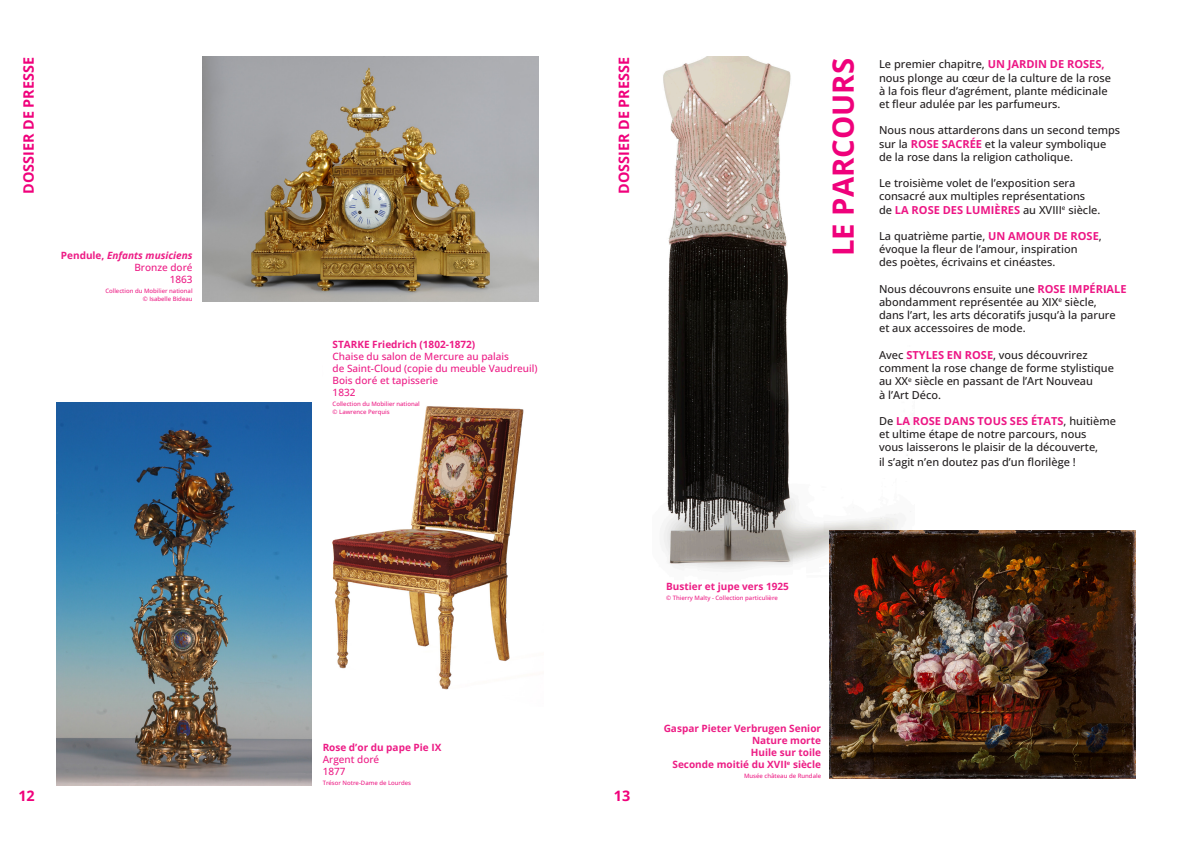
<style>
.page{position:relative;width:1191px;height:842px;background:#fff}
.page>*{position:absolute;margin:0;border:0;box-sizing:border-box;transform-origin:0 0}
.t1{font:700 29.3px "Open Sans";color:#ef017b}
.t2{font:700 14.4px "Open Sans";color:#f0007b}
.t3{font:500 11px/13.2px "Open Sans";color:#231f20}
.t4{font:700 11px "Open Sans";color:#ed1785}
.t5{font:500 10px "Open Sans";color:#ed1b85}
.t6{font:700 10px "Open Sans";color:#ed1d85}
.t7{font:700 10px "Open Sans";color:#ed1b85}
.t8{font:italic 700 10px "Open Sans";color:#ed1b85}
.t9{font:500 6px "Open Sans";color:#ed1d85}
.s1{font-style:normal}
.s2{font-weight:700;color:#ed1785}
.s3{font-weight:500;color:#231f20}
</style>
<div class="page">
<img style="left:57px;top:403px;width:255px;height:382px">
<img style="left:332px;top:406px;width:192px;height:284px">
<img style="left:203px;top:57px;width:336px;height:244px">
<img style="left:663px;top:57px;width:251px;height:513px">
<img style="left:829px;top:531px;width:306px;height:247px">
<h2 class="t2" style="left:19px;top:194px;width:138px;rotate:-90deg">DOSSIER DE PRESSE</h2>
<h2 class="t2" style="left:614px;top:194px;width:138px;rotate:-90deg">DOSSIER DE PRESSE</h2>
<p class="t8" style="left:61px;top:249px;width:133px"><span class="s1">Pendule,</span> Enfants musiciens</p>
<p class="t5" style="left:134px;top:261px;width:60px">Bronze doré</p>
<p class="t5" style="left:170px;top:273px;width:24px">1863</p>
<p class="t9" style="left:105px;top:287px;width:89px">Collection du Mobilier national</p>
<p class="t9" style="left:143px;top:294px;width:51px">© Isabelle Bideau</p>
<p class="t7" style="left:333px;top:338px;width:144px">STARKE Friedrich (1802-1872)</p>
<p class="t5" style="left:333px;top:350px;width:178px">Chaise du salon de Mercure au palais</p>
<p class="t5" style="left:333px;top:362px;width:206px">de Saint-Cloud (copie du meuble Vaudreuil)</p>
<p class="t5" style="left:333px;top:374px;width:107px">Bois doré et tapisserie</p>
<p class="t5" style="left:333px;top:386px;width:24px">1832</p>
<p class="t9" style="left:333px;top:400px;width:89px">Collection du Mobilier national</p>
<p class="t9" style="left:333px;top:407px;width:59px">© Lawrence Perquis</p>
<p class="t1" style="left:823px;top:256px;width:200px;rotate:-90deg">LE PARCOURS</p>
<p class="t3" style="left:879px;top:58px;width:227px">Le premier chapitre, <span class="s2">UN JARDIN DE ROSES,</span></p>
<p class="t3" style="left:879px;top:71px;width:233px">nous plonge au cœur de la culture de la rose</p>
<p class="t3" style="left:879px;top:84px;width:230px">à la fois fleur d’agrément, plante médicinale</p>
<p class="t3" style="left:879px;top:97px;width:183px">et fleur adulée par les parfumeurs.</p>
<p class="t3" style="left:879px;top:124px;width:243px">Nous nous attarderons dans un second temps</p>
<p class="t3" style="left:879px;top:137px;width:229px">sur la <span class="s2">ROSE SACRÉE</span> et la valeur symbolique</p>
<p class="t3" style="left:879px;top:150px;width:195px">de la rose dans la religion catholique.</p>
<p class="t3" style="left:879px;top:176px;width:198px">Le troisième volet de l’exposition sera</p>
<p class="t3" style="left:879px;top:190px;width:208px">consacré aux multiples représentations</p>
<p class="t4" style="left:879px;top:202px;width:223px"><span class="s3">de</span> LA ROSE DES LUMIÈRES <span class="s3">au XVIII</span><sup>e</sup> <span class="s3">siècle.</span></p>
<p class="t3" style="left:879px;top:229px;width:224px">La quatrième partie, <span class="s2">UN AMOUR DE ROSE</span>, évoque la fleur de l’amour, inspiration</p>
<p class="t3" style="left:879px;top:256px;width:178px">des poètes, écrivains et cinéastes.</p>
<p class="t3" style="left:879px;top:282px;width:249px">Nous découvrons ensuite une <span class="s2">ROSE IMPÉRIALE </span>abondamment représentée au XIX<sup>e</sup> siècle,</p>
<p class="t3" style="left:879px;top:308px;width:238px">dans l’art, les arts décoratifs jusqu’à la parure</p>
<p class="t3" style="left:879px;top:322px;width:148px">et aux accessoires de mode.</p>
<p class="t3" style="left:879px;top:348px;width:236px">Avec <span class="s2">STYLES EN ROSE</span>, vous découvrirez comment la rose change de forme stylistique</p>
<p class="t3" style="left:879px;top:374px;width:215px">au XX<sup>e</sup> siècle en passant de l’Art Nouveau</p>
<p class="t3" style="left:879px;top:388px;width:64px">à l’Art Déco.</p>
<p class="t4" style="left:879px;top:413px;width:238px"><span class="s3">De</span> LA ROSE DANS TOUS SES ÉTATS<span class="s3">, huitième</span></p>
<p class="t3" style="left:879px;top:427px;width:209px">et ultime étape de notre parcours, nous</p>
<p class="t3" style="left:879px;top:440px;width:221px">vous laisserons le plaisir de la découverte,</p>
<p class="t3" style="left:879px;top:455px;width:198px">il s’agit n’en doutez pas d’un florilège !</p>
<p class="t6" style="left:666px;top:580px;width:124px">Bustier et jupe vers 1925</p>
<p class="t9" style="left:666px;top:594px;width:113px">© Thierry Malty - Collection particulière</p>
<p class="t2" style="left:18px;top:785px;width:18px">12</p>
<p class="t7" style="left:323px;top:741px;width:120px">Rose d’or du pape Pie IX</p>
<p class="t5" style="left:323px;top:753px;width:58px">Argent doré</p>
<p class="t5" style="left:323px;top:765px;width:24px">1877</p>
<p class="t9" style="left:323px;top:779px;width:90px">Trésor Notre-Dame de Lourdes</p>
<p class="t2" style="left:614px;top:785px;width:18px">13</p>
<p class="t6" style="left:663px;top:722px;width:159px">Gaspar Pieter Verbrugen Senior</p>
<p class="t6" style="left:752px;top:734px;width:70px">Nature morte</p>
<p class="t6" style="left:751px;top:746px;width:72px">Huile sur toile</p>
<p class="t6" style="left:672px;top:758px;width:150px">Seconde moitié du XVII<sup>e</sup> siècle</p>
<p class="t9" style="left:744px;top:772px;width:79px">Musée château de Rundale</p>
</div>
